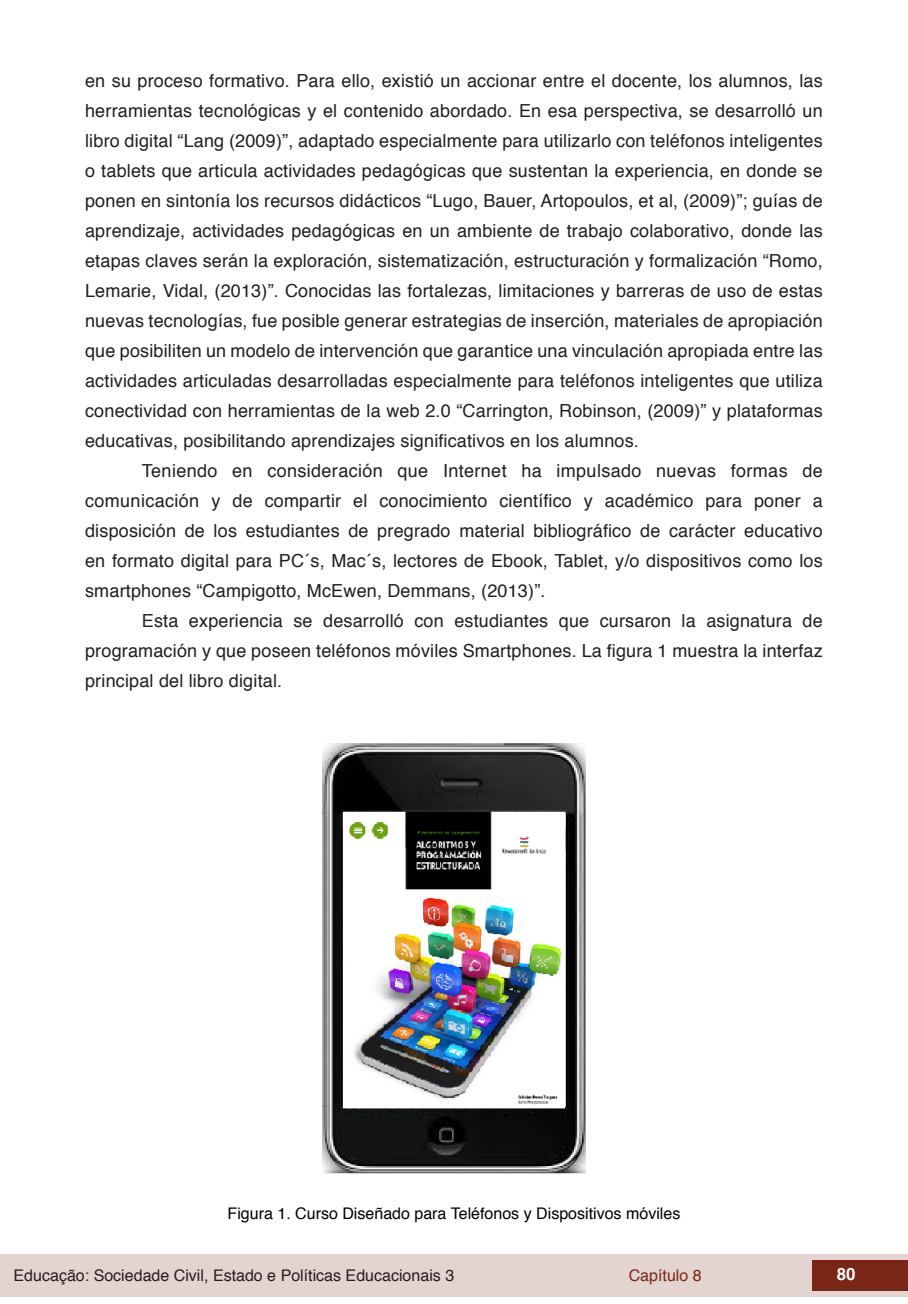
<style>
.page{position:relative;width:908px;height:1304px;background:#fff}
.page>*{position:absolute;margin:0;border:0;box-sizing:border-box;transform-origin:0 0}
.txt{font:18px/30px "Helvetica";letter-spacing:.01em;color:#231f20;text-align:justify}
.t1{font:700 16.8px "Helvetica";color:#fff}
.info_tab_graf_imag{font:16px "Helvetica";color:#000}
.t2{font:16px "Helvetica";color:#231f20}
.t3{font:16px "Helvetica";color:#7a2616}
</style>
<div class="page">
<div style="left:0;top:1254px;width:906px;height:43px;background:#e4d4d0"></div>
<div style="left:812px;top:1261px;width:95px;height:30px;background:#7a2616"></div>
<img style="left:322px;top:744px;width:263px;height:430px">
<p class="txt" style="left:85px;top:66px;width:738px">en su proceso formativo. Para ello, existió un accionar entre el docente, los alumnos, las herramientas tecnológicas y el contenido abordado. En esa perspectiva, se desarrolló un libro digital “Lang (2009)”, adaptado especialmente para utilizarlo con teléfonos inteligentes o tablets que articula actividades pedagógicas que sustentan la experiencia, en donde se ponen en sintonía los recursos didácticos “Lugo, Bauer, Artopoulos, et al, (2009)”; guías de aprendizaje, actividades pedagógicas en un ambiente de trabajo colaborativo, donde las etapas claves serán la exploración, sistematización, estructuración y formalización “Romo, Lemarie, Vidal, (2013)”. Conocidas las fortalezas, limitaciones y barreras de uso de estas nuevas tecnologías, fue posible generar estrategias de inserción, materiales de apropiación que posibiliten un modelo de intervención que garantice una vinculación apropiada entre las actividades articuladas desarrolladas especialmente para teléfonos inteligentes que utiliza conectividad con herramientas de la web 2.0 “Carrington, Robinson, (2009)” y plataformas educativas, posibilitando aprendizajes significativos en los alumnos.</p>
<p class="txt" style="left:85px;top:456px;width:738px;text-indent:57px">Teniendo en consideración que Internet ha impulsado nuevas formas de comunicación y de compartir el conocimiento científico y académico para poner a disposición de los estudiantes de pregrado material bibliográfico de carácter educativo en formato digital para PC´s, Mac´s, lectores de Ebook, Tablet, y/o dispositivos como los smartphones “Campigotto, McEwen, Demmans, (2013)”.</p>
<p class="txt" style="left:85px;top:606px;width:738px;text-indent:57px">Esta experiencia se desarrolló con estudiantes que cursaron la asignatura de programación y que poseen teléfonos móviles Smartphones. La figura 1 muestra la interfaz principal del libro digital.</p>
<p class="info_tab_graf_imag" style="left:227px;top:1201px;width:454px">Figura 1. Curso Diseñado para Teléfonos y Dispositivos móviles</p>
<p class="t2" style="left:14px;top:1263px;width:442px">Educação: Sociedade Civil, Estado e Políticas Educacionais 3</p>
<p class="t3" style="left:628px;top:1263px;width:74px">Capítulo 8</p>
<p class="t1" style="left:836px;top:1261px;width:20px">80</p>
</div>
